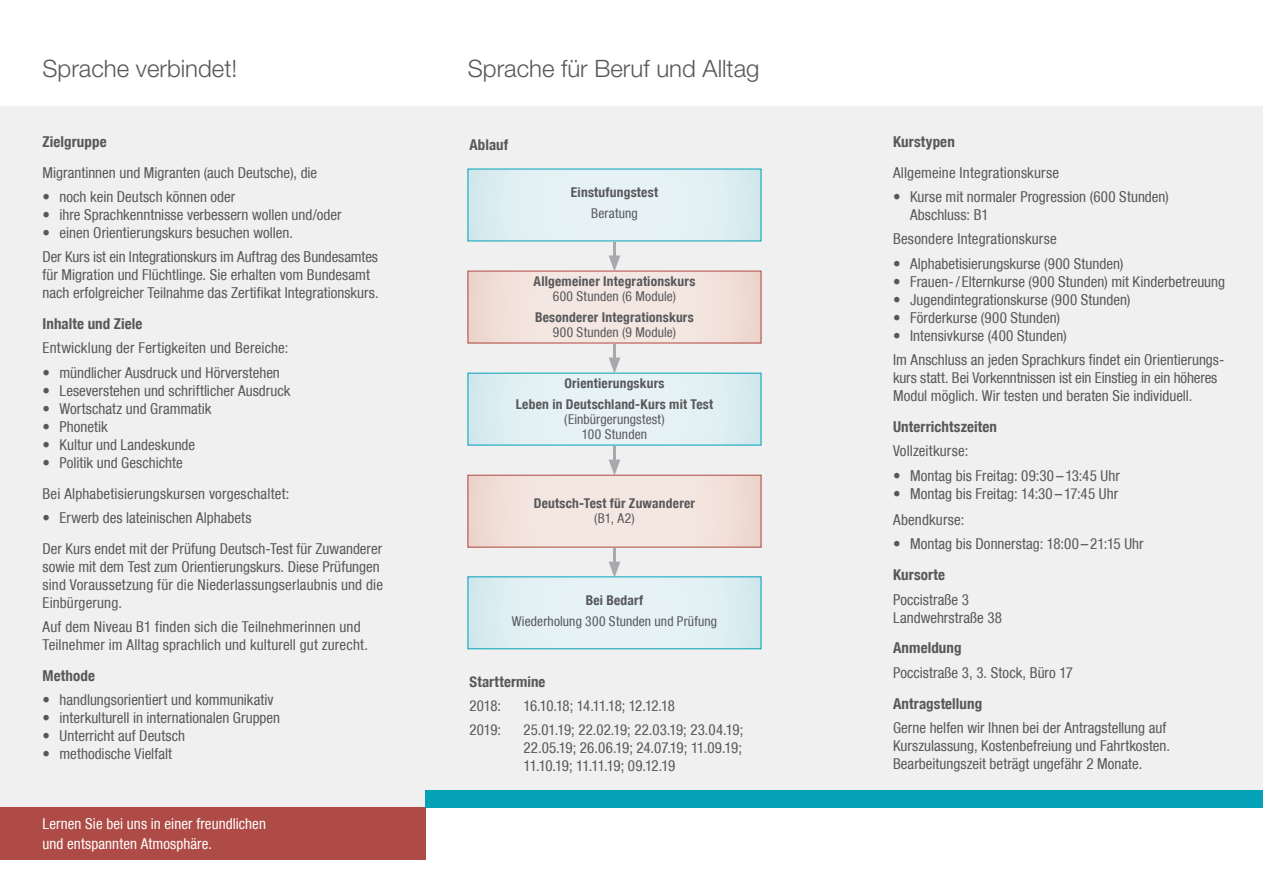
<style>
.page{position:relative;width:1263px;height:893px;background:#fff}
.page>*{position:absolute;margin:0;border:0;box-sizing:border-box;transform-origin:0 0}
.t1{font:300 24px "Helvetica Neue LT Pro";color:#57585a}
.t2{font:condensed 15px/18px "Bfz";letter-spacing:.005em;color:#57585a}
.t3{font:700 condensed 15px "Bfz";letter-spacing:.005em;color:#57585a}
.t4{font:condensed 15px/18px "Bfz";letter-spacing:-.04em;color:#57585a}
.t5{font:condensed 15px/19.5px "Bfz";letter-spacing:.005em;color:#fff}
.t6{font:condensed 14.85px "Bfz";letter-spacing:-.04em;color:#57585a}
.t7{font:condensed 14.85px "Bfz";letter-spacing:.005em;color:#57585a}
.t8{font:700 condensed 14.85px "Bfz";letter-spacing:.01em;color:#57585a}
.t9{font:700 condensed 13.5px/21.5px "Bfz";letter-spacing:.015em;color:#57585a;text-align:center}
.t10{font:condensed 13.5px/15px "Bfz";letter-spacing:.01em;color:#57585a;text-align:center}
.s1{font-size:15px}
</style>
<div class="page">
<div style="left:0;top:106px;width:1263px;height:702px;background:#f0f0f1"></div>
<div style="left:0;top:808px;width:425px;height:52px;background:#af4b46"></div>
<div style="left:425px;top:791px;width:838px;height:17px;background:#04a2b6"></div>
<svg style="left:470px;top:171px;width:289px;height:68px"></svg>
<svg style="left:470px;top:273px;width:289px;height:68px"></svg>
<svg style="left:470px;top:375px;width:289px;height:68px"></svg>
<svg style="left:470px;top:477px;width:289px;height:68px"></svg>
<div style="left:468px;top:475px;width:293px;height:72px;border:1px solid #af4b46"></div>
<svg style="left:470px;top:579px;width:289px;height:68px"></svg>
<hr style="left:613px;top:242px;width:3px;height:19px;background:#a8a9ad">
<svg style="left:609px;top:255px;width:11px;height:17px"></svg>
<hr style="left:613px;top:344px;width:3px;height:19px;background:#a8a9ad">
<svg style="left:609px;top:358px;width:11px;height:16px"></svg>
<hr style="left:613px;top:446px;width:3px;height:19px;background:#a8a9ad">
<svg style="left:609px;top:460px;width:11px;height:16px"></svg>
<hr style="left:613px;top:548px;width:3px;height:19px;background:#a8a9ad">
<svg style="left:609px;top:562px;width:11px;height:16px"></svg>
<h1 class="t1" style="left:43px;top:53px;width:196px">Sprache verbindet!</h1>
<h1 class="t1" style="left:468px;top:53px;width:293px">Sprache für Beruf und Alltag</h1>
<p class="t3" style="left:43px;top:132px;width:66px">Zielgruppe</p>
<p class="t2" style="left:43px;top:163px;width:276px">Migrantinnen und Migranten (auch Deutsche), die</p>
<p class="t2" style="left:43px;top:187px;width:194px">• noch kein Deutsch können oder</p>
<p class="t2" style="left:43px;top:205px;width:300px">• ihre Sprachkenntnisse verbessern wollen und/oder</p>
<p class="t2" style="left:43px;top:220px;width:337px;line-height:24.3px">• einen Orientierungskurs besuchen wollen.<br>Der Kurs ist ein Integrationskurs im Auftrag des Bundesamtes</p>
<p class="t2" style="left:43px;top:266px;width:338px">für Migration und Flüchtlinge. Sie erhalten vom Bundesamt nach erfolgreicher Teilnahme das Zertifikat Integrationskurs.</p>
<p class="t3" style="left:43px;top:315px;width:102px">Inhalte und Ziele</p>
<p class="t2" style="left:43px;top:339px;width:247px">Entwicklung der Fertigkeiten und Bereiche:</p>
<p class="t2" style="left:43px;top:363px;width:239px">• mündlicher Ausdruck und Hörverstehen</p>
<p class="t2" style="left:43px;top:381px;width:249px">• Leseverstehen und schriftlicher Ausdruck</p>
<p class="t2" style="left:43px;top:399px;width:171px">• Wortschatz und Grammatik</p>
<p class="t2" style="left:43px;top:417px;width:67px">• Phonetik</p>
<p class="t2" style="left:43px;top:435px;width:154px">• Kultur und Landeskunde</p>
<p class="t2" style="left:43px;top:447px;width:248px;line-height:30.8px">• Politik und Geschichte<br>Bei Alphabetisierungskursen vorgeschaltet:</p>
<p class="t2" style="left:43px;top:502px;width:341px;line-height:30.8px">• Erwerb des lateinischen Alphabets<br>Der Kurs endet mit der Prüfung Deutsch-Test für Zuwanderer</p>
<p class="t2" style="left:43px;top:557px;width:342px">sowie mit dem Test zum Orientierungskurs. Diese Prüfungen sind Voraussetzung für die Niederlassungserlaubnis und die<br>Einbürgerung.</p>
<p class="t2" style="left:43px;top:618px;width:327px">Auf dem Niveau B1 finden sich die Teilnehmerinnen und<br>Teilnehmer im Alltag sprachlich und kulturell gut zurecht.</p>
<p class="t3" style="left:43px;top:666px;width:54px">Methode</p>
<p class="t2" style="left:43px;top:691px;width:233px">• handlungsorientiert und kommunikativ</p>
<p class="t2" style="left:43px;top:709px;width:239px">• interkulturell in internationalen Gruppen</p>
<p class="t2" style="left:43px;top:727px;width:144px">• Unterricht auf Deutsch</p>
<p class="t2" style="left:43px;top:745px;width:131px">• methodische Vielfalt</p>
<p class="t5" style="left:43px;top:814px;width:225px">Lernen Sie bei uns in einer freundlichen und entspannten Atmosphäre.</p>
<p class="t8" style="left:469px;top:136px;width:40px">Ablauf</p>
<p class="t9" style="left:571px;top:181px;width:89px">Einstufungstest</p>
<p class="t10" style="left:591px;top:206px;width:48px">Beratung</p>
<p class="t9" style="left:534px;top:270px;width:163px">Allgemeiner Integrationskurs</p>
<p class="t10" style="left:553px;top:289px;width:125px">600 Stunden (6 Module)</p>
<p class="t9" style="left:535px;top:307px;width:160px">Besonderer Integrationskurs</p>
<p class="t10" style="left:553px;top:325px;width:125px">900 Stunden (9 Module)</p>
<p class="t9" style="left:516px;top:372px;width:199px">Orientierungskurs<br>Leben in Deutschland-Kurs mit Test</p>
<p class="t10" style="left:564px;top:412px;width:102px">(Einbürgerungstest)<br>100 Stunden</p>
<p class="t9" style="left:534px;top:493px;width:163px">Deutsch-Test für Zuwanderer</p>
<p class="t10" style="left:594px;top:511px;width:42px">(B1, A2)</p>
<p class="t9" style="left:586px;top:589px;width:59px">Bei Bedarf</p>
<p class="t10" style="left:512px;top:614px;width:207px">Wiederholung 300 Stunden und Prüfung</p>
<p class="t8" style="left:469px;top:672px;width:78px">Starttermine</p>
<p class="t6" style="left:469px;top:697px;width:33px">2018:</p>
<p class="t6" style="left:523px;top:697px;width:153px">16.10.18; 14.11.18; 12.12.18</p>
<p class="t6" style="left:469px;top:721px;width:33px">2019:</p>
<p class="t7" style="left:523px;top:721px;width:221px">25.01.19; 22.02.19; 22.03.19; <span class="s1">23.04.19;</span></p>
<p class="t4" style="left:523px;top:739px;width:220px">22.05.19; 26.06.19; 24.07.19; 11.09.19;<br>11.10.19; 11.11.19; 09.12.19</p>
<p class="t3" style="left:893px;top:132px;width:63px">Kurstypen</p>
<p class="t2" style="left:893px;top:163px;width:167px">Allgemeine Integrationskurse</p>
<p class="t2" style="left:910px;top:188px;width:260px;text-indent:-17px">• Kurse mit normaler Progression (600 Stunden)<br>Abschluss: B1</p>
<p class="t2" style="left:893px;top:230px;width:165px">Besondere Integrationskurse</p>
<p class="t2" style="left:893px;top:254px;width:232px">• Alphabetisierungskurse (900 Stunden)</p>
<p class="t2" style="left:893px;top:272px;width:334px">• Frauen-/ Elternkurse (900 Stunden) mit Kinderbetreuung</p>
<p class="t2" style="left:893px;top:290px;width:239px">• Jugendintegrationskurse (900 Stunden)</p>
<p class="t2" style="left:893px;top:308px;width:169px">• Förderkurse (900 Stunden)</p>
<p class="t2" style="left:893px;top:323px;width:333px;line-height:24.5px">• Intensivkurse (400 Stunden)<br>Im Anschluss an jeden Sprachkurs findet ein Orientierungs-</p>
<p class="t2" style="left:893px;top:369px;width:326px">kurs statt. Bei Vorkenntnissen ist ein Einstieg in ein höheres<br>Modul möglich. Wir testen und beraten Sie individuell.</p>
<p class="t3" style="left:893px;top:417px;width:106px">Unterrichtszeiten</p>
<p class="t2" style="left:893px;top:442px;width:77px">Vollzeitkurse:</p>
<p class="t2" style="left:893px;top:466px;width:228px">• Montag bis Freitag: 09:30 – 13:45 Uhr</p>
<p class="t2" style="left:893px;top:480px;width:227px;line-height:26.5px">• Montag bis Freitag: 14:30 – 17:45 Uhr<br>Abendkurse:</p>
<p class="t2" style="left:893px;top:535px;width:252px">• Montag bis Donnerstag: 18:00 –21:15 Uhr</p>
<p class="t3" style="left:893px;top:566px;width:54px">Kursorte</p>
<p class="t2" style="left:893px;top:590px;width:111px">Poccistraße 3<br>Landwehrstraße 38</p>
<p class="t3" style="left:893px;top:639px;width:70px">Anmeldung</p>
<p class="t2" style="left:893px;top:663px;width:182px">Poccistraße 3, 3. Stock, Büro 17</p>
<p class="t3" style="left:893px;top:694px;width:91px">Antragstellung</p>
<p class="t2" style="left:893px;top:718px;width:279px">Gerne helfen wir Ihnen bei der Antragstellung auf<br>Kurszulassung, Kostenbefreiung und Fahrtkosten.<br>Bearbeitungszeit beträgt ungefähr 2 Monate.</p>
</div>
